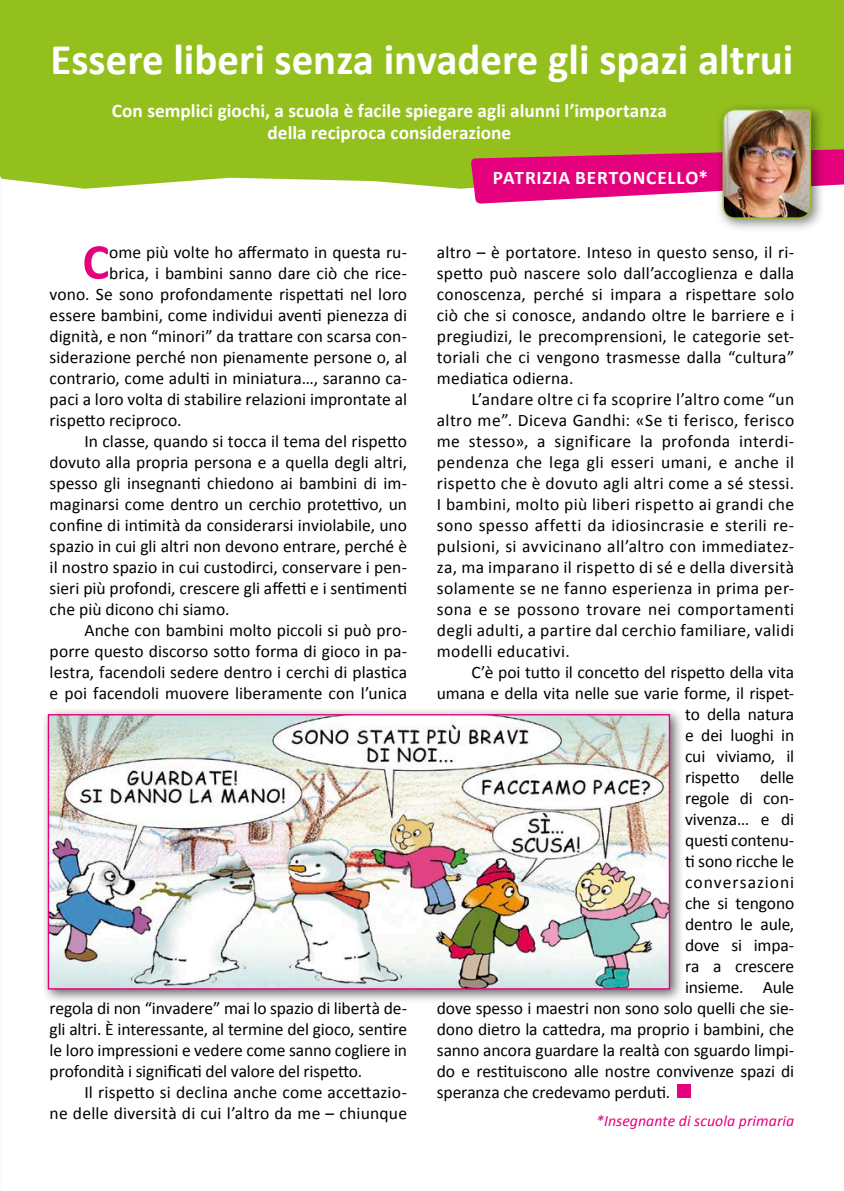
<style>
.page{position:relative;width:844px;height:1191px;background:#fff}
.page>*{position:absolute;margin:0;border:0;box-sizing:border-box;transform-origin:0 0}
.t1{font:700 50.57px "Calibri";color:#e5007d}
.t2{font:700 43.75px "Calibri";color:#fff}
.t3{font:700 19.25px/22.8px "Calibri";letter-spacing:.005em;color:#fff;text-align:center}
.t4{font:700 19.25px "Calibri";letter-spacing:.04em;color:#fff}
.t5{font:17.5px/21px "Calibri";color:#000;text-align:justify}
.t6{font:17.5px "Calibri";letter-spacing:.06em;color:#000}
.t7{font:italic 15.75px "Calibri";letter-spacing:.005em;color:#e5007d}
</style>
<div class="page">
<div style="left:0;top:0;width:843px;height:189px;background:#94c01e"></div>
<div style="left:715px;top:102px;width:110px;height:131px;background:#000;opacity:.5"></div>
<img style="left:470px;top:108px;width:373px;height:111px">
<div style="left:677px;top:1084px;width:14px;height:14px;background:#e5007d"></div>
<div style="left:41px;top:707px;width:643px;height:297px;background:#000;opacity:.6"></div>
<img style="left:50px;top:716px;width:618px;height:271px">
<div style="left:48px;top:714px;width:622px;height:275px;border:1px solid #e5007d"></div>
<h2 class="t2" style="left:51px;top:32px;width:744px">Essere liberi senza invadere gli spazi altrui</h2>
<p class="t3" style="left:112px;top:99px;width:556px">Con semplici giochi, a scuola è facile spiegare agli alunni l’importanza della reciproca considerazione</p>
<p class="t4" style="left:493px;top:165px;width:217px">Patrizia Bertoncello*</p>
<h1 class="t1" style="left:82px;top:229px;width:25px">C</h1>
<p class="t5" style="left:109px;top:241px;width:299px">ome più volte ho affermato in questa ru-</p>
<p class="t5" style="left:109px;top:262px;width:299px">brica, i bambini sanno dare ciò che rice-</p>
<p class="t5" style="left:50px;top:283px;width:359px">vono. Se sono profondamente rispettati nel loro</p>
<p class="t5" style="left:50px;top:304px;width:359px">essere bambini, come individui aventi pienezza di</p>
<p class="t5" style="left:50px;top:325px;width:359px">dignità, e non “minori” da trattare con scarsa con-</p>
<p class="t5" style="left:50px;top:346px;width:359px">siderazione perché non pienamente persone o, al</p>
<p class="t5" style="left:50px;top:367px;width:359px">contrario, come adulti in miniatura…, saranno ca-</p>
<p class="t5" style="left:50px;top:388px;width:359px">paci a loro volta di stabilire relazioni improntate al</p>
<p class="t5" style="left:50px;top:409px;width:133px">rispetto reciproco.</p>
<p class="t5" style="left:84px;top:430px;width:324px">In classe, quando si tocca il tema del rispetto</p>
<p class="t5" style="left:50px;top:451px;width:359px">dovuto alla propria persona e a quella degli altri,</p>
<p class="t5" style="left:50px;top:472px;width:359px">spesso gli insegnanti chiedono ai bambini di im-</p>
<p class="t5" style="left:50px;top:493px;width:359px">maginarsi come dentro un cerchio protettivo, un</p>
<p class="t5" style="left:50px;top:514px;width:359px">confine di intimità da considerarsi inviolabile, uno</p>
<p class="t5" style="left:50px;top:535px;width:359px">spazio in cui gli altri non devono entrare, perché è</p>
<p class="t5" style="left:50px;top:556px;width:359px">il nostro spazio in cui custodirci, conservare i pen-</p>
<p class="t5" style="left:50px;top:577px;width:359px">sieri più profondi, crescere gli affetti e i sentimenti</p>
<p class="t5" style="left:50px;top:598px;width:181px">che più dicono chi siamo.</p>
<p class="t5" style="left:84px;top:619px;width:324px">Anche con bambini molto piccoli si può pro-</p>
<p class="t5" style="left:50px;top:640px;width:359px">porre questo discorso sotto forma di gioco in pa-</p>
<p class="t5" style="left:50px;top:661px;width:359px">lestra, facendoli sedere dentro i cerchi di plastica</p>
<p class="t5" style="left:50px;top:682px;width:359px">e poi facendoli muovere liberamente con l’unica</p>
<p class="t5" style="left:50px;top:997px;width:359px">regola di non “invadere” mai lo spazio di libertà de&shy;gli altri. È interessante, al termine del gioco, sentire le loro impressioni e vedere come sanno cogliere in profondità i significati del valore del rispetto.</p>
<p class="t5" style="left:50px;top:1081px;width:359px;text-align:right">Il rispetto si declina anche come accettazio-<br>ne delle diversità di cui l’altro da me – chiunque</p>
<p class="t5" style="left:437px;top:241px;width:359px">altro – è portatore. Inteso in questo senso, il ri&shy;spetto può nascere solo dall’accoglienza e dalla conoscenza, perché si impara a rispettare solo ciò che si conosce, andando oltre le barriere e i pregiudizi, le precomprensioni, le categorie set&shy;toriali che ci vengono trasmesse dalla “cultura” mediatica odierna.</p>
<p class="t5" style="left:437px;top:388px;width:359px;text-indent:35px">L’andare oltre ci fa scoprire l’altro come “un altro me”. Diceva Gandhi: «Se ti ferisco, ferisco me stesso», a significare la profonda interdi&shy;pendenza che lega gli esseri umani, e anche il rispetto che è dovuto agli altri come a sé stessi.<br>I bambini, molto più liberi rispetto ai grandi che sono spesso affetti da idiosincrasie e sterili re&shy;pulsioni, si avvicinano all’altro con immediatez&shy;za, ma imparano il rispetto di sé e della diversità solamente se ne fanno esperienza in prima per&shy;sona e se possono trovare nei comportamenti degli adulti, a partire dal cerchio familiare, validi modelli educativi.</p>
<p class="t5" style="left:471px;top:661px;width:324px">C’è poi tutto il concetto del rispetto della vita</p>
<p class="t5" style="left:437px;top:682px;width:359px">umana e della vita nelle sue varie forme, il rispet-</p>
<p class="t5" style="left:684px;top:703px;width:111px">to della natura</p>
<p class="t5" style="left:684px;top:724px;width:111px">e dei luoghi in</p>
<p class="t5" style="left:684px;top:745px;width:111px">cui viviamo, il</p>
<p class="t5" style="left:684px;top:766px;width:111px">rispetto delle</p>
<p class="t5" style="left:684px;top:787px;width:111px">regole di con-</p>
<p class="t5" style="left:684px;top:808px;width:111px">vivenza… e di</p>
<p class="t5" style="left:684px;top:829px;width:111px">questi contenu-</p>
<p class="t5" style="left:684px;top:850px;width:111px">ti sono ricche le</p>
<p class="t6" style="left:684px;top:871px;width:111px">conversazioni</p>
<p class="t5" style="left:684px;top:892px;width:111px">che si tengono</p>
<p class="t5" style="left:684px;top:913px;width:111px">dentro le aule,</p>
<p class="t5" style="left:684px;top:934px;width:111px">dove si impa-</p>
<p class="t5" style="left:684px;top:955px;width:111px">ra a crescere</p>
<p class="t5" style="left:684px;top:976px;width:111px">insieme. Aule</p>
<p class="t5" style="left:437px;top:997px;width:359px">dove spesso i maestri non sono solo quelli che sie-</p>
<p class="t5" style="left:437px;top:1018px;width:359px">dono dietro la cattedra, ma proprio i bambini, che</p>
<p class="t5" style="left:437px;top:1039px;width:359px">sanno ancora guardare la realtà con sguardo limpi-</p>
<p class="t5" style="left:437px;top:1060px;width:359px">do e restituiscono alle nostre convivenze spazi di</p>
<p class="t5" style="left:437px;top:1081px;width:235px">speranza che credevamo perduti.</p>
<p class="t7" style="left:596px;top:1110px;width:199px">*Insegnante di scuola primaria</p>
</div>
